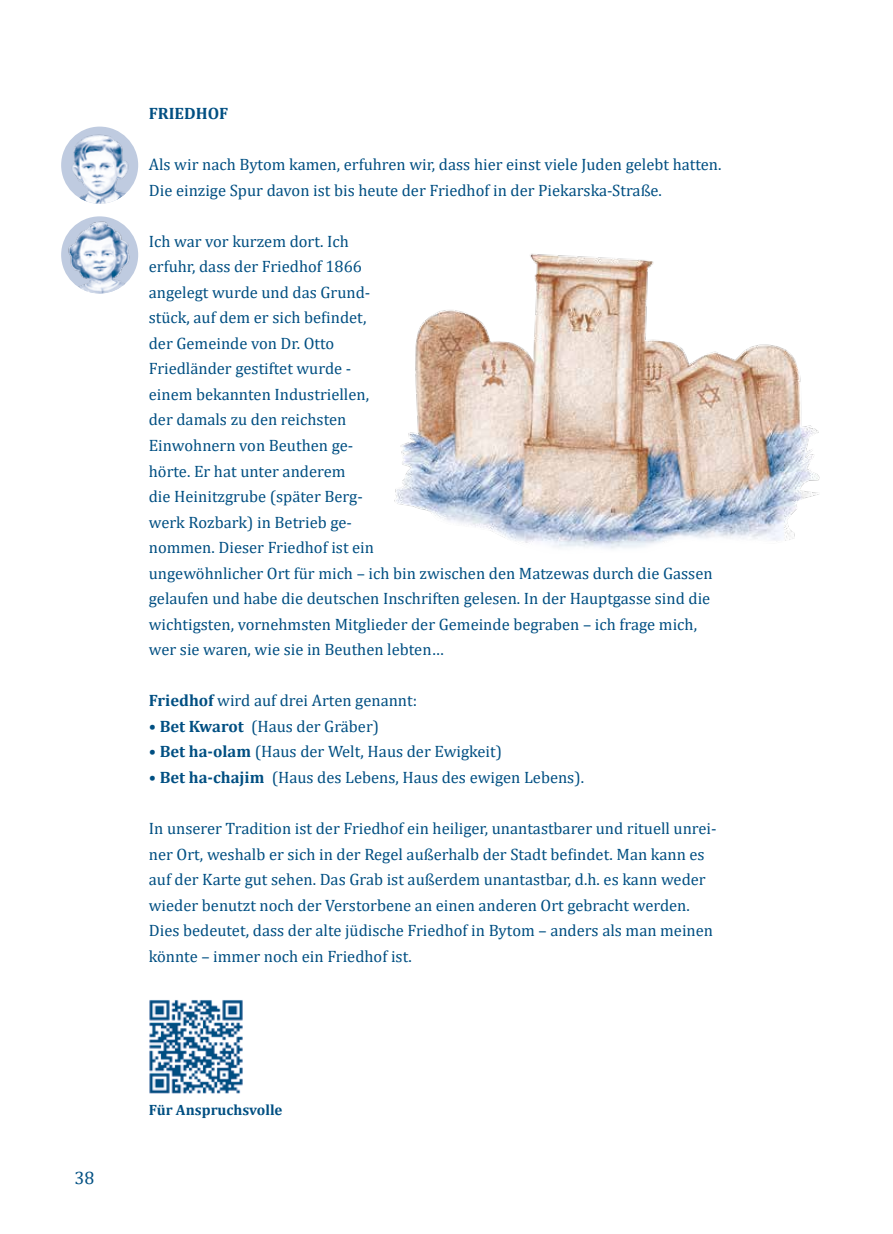
<style>
.page{position:relative;width:893px;height:1234px;background:#fff}
.page>*{position:absolute;margin:0;border:0;box-sizing:border-box;transform-origin:0 0}
.t1{font:18px "Cambria";color:#004f82}
.t2{font:16.5px/25.5px "Cambria";color:#004f82}
.t3{font:700 16.5px "Cambria";color:#004f82}
.t4{font:700 15px "Cambria";color:#004f82}
.s1{font-weight:700}
</style>
<div class="page">
<img style="left:394px;top:253px;width:426px;height:296px">
<img style="left:61px;top:126px;width:77px;height:78px;border-radius:39px">
<img style="left:61px;top:216px;width:77px;height:77px;border-radius:39px">
<img style="left:149px;top:1000px;width:94px;height:92px">
<p class="t3" style="left:149px;top:102px;width:81px">FRIEDHOF</p>
<p class="t2" style="left:149px;top:152px;width:574px">Als wir nach Bytom kamen, erfuhren wir, dass hier einst viele Juden gelebt hatten.<br>Die einzige Spur davon ist bis heute der Friedhof in der Piekarska-Straße.</p>
<p class="t2" style="left:149px;top:228px;width:227px">Ich war vor kurzem dort. Ich erfuhr, dass der Friedhof 1866 angelegt wurde und das Grund&shy;stück, auf dem er sich befindet, der Gemeinde von Dr. Otto<br>Friedländer gestiftet wurde - einem bekannten Industriellen, der damals zu den reichsten<br>Einwohnern von Beuthen ge&shy;hörte. Er hat unter anderem<br>die Heinitzgrube (später Berg&shy;werk Rozbark) in Betrieb ge&shy;nommen. Dieser Friedhof ist ein</p>
<p class="t2" style="left:149px;top:560px;width:565px">ungewöhnlicher Ort für mich – ich bin zwischen den Matzewas durch die Gassen gelaufen und habe die deutschen Inschriften gelesen. In der Hauptgasse sind die wichtigsten, vornehmsten Mitglieder der Gemeinde begraben – ich frage mich, wer sie waren, wie sie in Beuthen lebten…</p>
<p class="t2" style="left:149px;top:687px;width:270px"><span class="s1">Friedhof</span> wird auf drei Arten genannt:</p>
<p class="t2" style="left:149px;top:713px;width:232px"><span class="s1">• Bet Kwarot</span> (Haus der Gräber)</p>
<p class="t2" style="left:149px;top:738px;width:355px"><span class="s1">• Bet ha-olam</span> (Haus der Welt, Haus der Ewigkeit)</p>
<p class="t2" style="left:149px;top:764px;width:437px"><span class="s1">• Bet ha-chajim</span> (Haus des Lebens, Haus des ewigen Lebens).</p>
<p class="t2" style="left:149px;top:815px;width:569px">In unserer Tradition ist der Friedhof ein heiliger, unantastbarer und rituell unrei&shy;ner Ort, weshalb er sich in der Regel außerhalb der Stadt befindet. Man kann es auf der Karte gut sehen. Das Grab ist außerdem unantastbar, d.h. es kann weder wieder benutzt noch der Verstorbene an einen anderen Ort gebracht werden.<br>Dies bedeutet, dass der alte jüdische Friedhof in Bytom – anders als man meinen könnte – immer noch ein Friedhof ist.</p>
<p class="t1" style="left:74px;top:1167px;width:21px">38</p>
<p class="t4" style="left:149px;top:1098px;width:135px">Für Anspruchsvolle</p>
</div>
